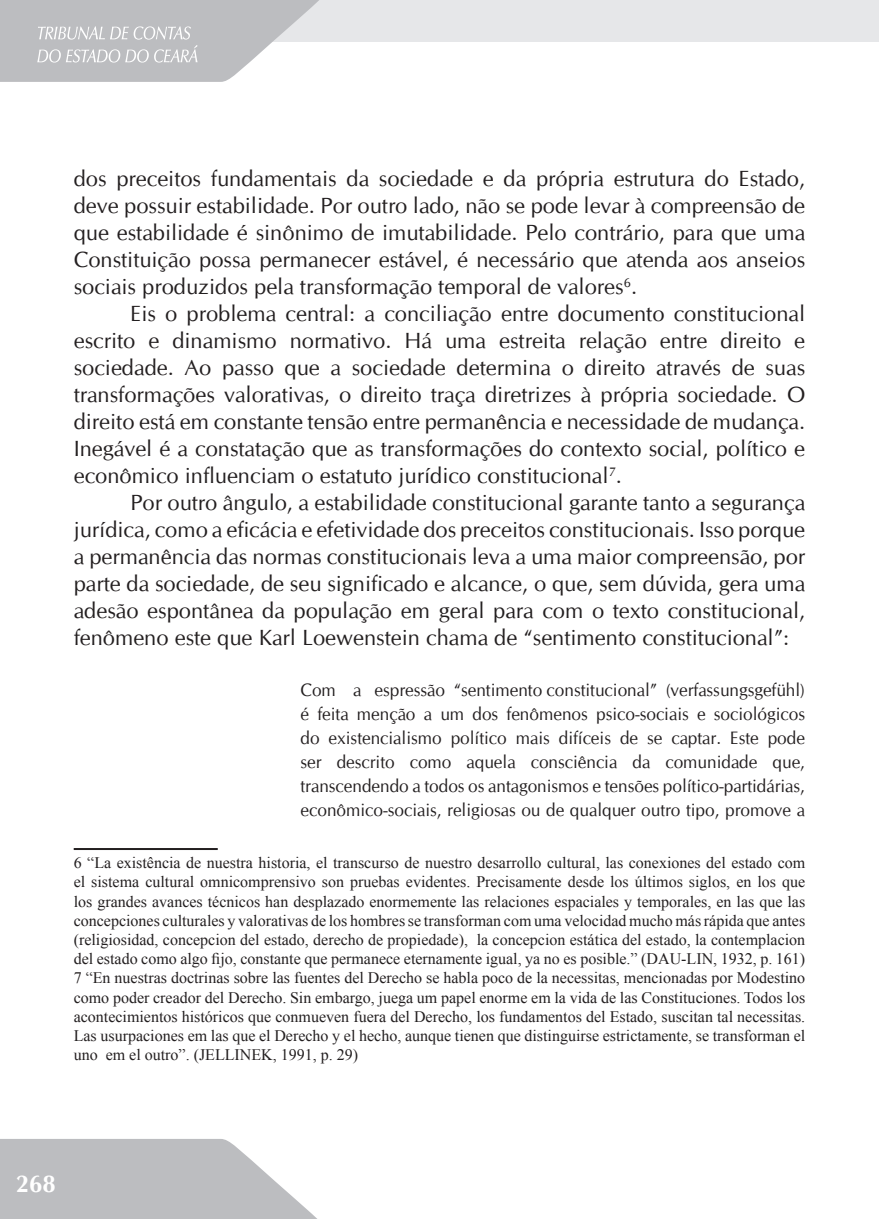
<style>
.page{position:relative;width:879px;height:1219px;background:#fff}
.page>*{position:absolute;margin:0;border:0;box-sizing:border-box;transform-origin:0 0}
.t1{font:700 24px "CG Omega";color:#fff}
.t2{font:22px/27px "CG Omega";color:#231f20;text-align:justify}
.t3{font:18px/24px "CG Omega";color:#231f20;text-align:justify;scale:.96 1}
.t4{font:16px/19.2px "Times New Roman";color:#231f20;text-align:justify}
</style>
<div class="page">
<div style="left:0;top:0;width:877px;height:42px;background:#e6e7e9"></div>
<hr style="left:877px;top:0;width:2px;height:42px;background:#e6e7e9">
<svg style="left:0;top:1139px;width:317px;height:80px;background:#c5c6c8"></svg>
<svg style="left:0;top:0;width:319px;height:82px"></svg>
<hr style="left:74px;top:848px;width:144px;height:2px;background:#231f20">
<p class="t2" style="left:74px;top:166px;width:733px">dos preceitos fundamentais da sociedade e da própria estrutura do Estado, deve possuir estabilidade. Por outro lado, não se pode levar à compreensão de que estabilidade é sinônimo de imutabilidade. Pelo contrário, para que uma Constituição possa permanecer estável, é necessário que atenda aos anseios sociais produzidos pela transformação temporal de valores<sup>6</sup>.</p>
<p class="t2" style="left:74px;top:301px;width:733px;text-indent:57px">Eis o problema central: a conciliação entre documento constitucional escrito e dinamismo normativo. Há uma estreita relação entre direito e sociedade. Ao passo que a sociedade determina o direito através de suas transformações valorativas, o direito traça diretrizes à própria sociedade. O direito está em constante tensão entre permanência e necessidade de mudança.<br>Inegável é a constatação que as transformações do contexto social, político e econômico influenciam o estatuto jurídico constitucional<sup>7</sup>.</p>
<p class="t2" style="left:74px;top:490px;width:733px;text-indent:57px">Por outro ângulo, a estabilidade constitucional garante tanto a segurança jurídica, como a eficácia e efetividade dos preceitos constitucionais. Isso porque a permanência das normas constitucionais leva a uma maior compreensão, por parte da sociedade, de seu significado e alcance, o que, sem dúvida, gera uma adesão espontânea da população em geral para com o texto constitucional, fenômeno este que Karl Loewenstein chama de “sentimento constitucional”:</p>
<p class="t3" style="left:300px;top:678px;width:527px">Com a espressão “sentimento constitucional” (verfassungsgefühl) é feita menção a um dos fenômenos psico-sociais e sociológicos do existencialismo político mais difíceis de se captar. Este pode ser descrito como aquela consciência da comunidade que, transcendendo a todos os antagonismos e tensões político-partidárias, econômico-sociais, religiosas ou de qualquer outro tipo, promove a</p>
<p class="t4" style="left:74px;top:853px;width:733px">6 “La existência de nuestra historia, el transcurso de nuestro desarrollo cultural, las conexiones del estado com el sistema cultural omnicomprensivo son pruebas evidentes. Precisamente desde los últimos siglos, en los que los grandes avances técnicos han desplazado enormemente las relaciones espaciales y temporales, en las que las concepciones culturales y valorativas de los hombres se transforman com uma velocidad mucho más rápida que antes (religiosidad, concepcion del estado, derecho de propiedade), la concepcion estática del estado, la contemplacion del estado como algo fijo, constante que permanece eternamente igual, ya no es posible.” (DAU-LIN, 1932, p. 161)<br>7 “En nuestras doctrinas sobre las fuentes del Derecho se habla poco de la necessitas, mencionadas por Modestino como poder creador del Derecho. Sin embargo, juega um papel enorme em la vida de las Constituciones. Todos los acontecimientos históricos que conmueven fuera del Derecho, los fundamentos del Estado, suscitan tal necessitas.<br>Las usurpaciones em las que el Derecho y el hecho, aunque tienen que distinguirse estrictamente, se transforman el uno em el outro”. (JELLINEK, 1991, p. 29)</p>
<p class="t1" style="left:16px;top:1169px;width:41px">268</p>
</div>
